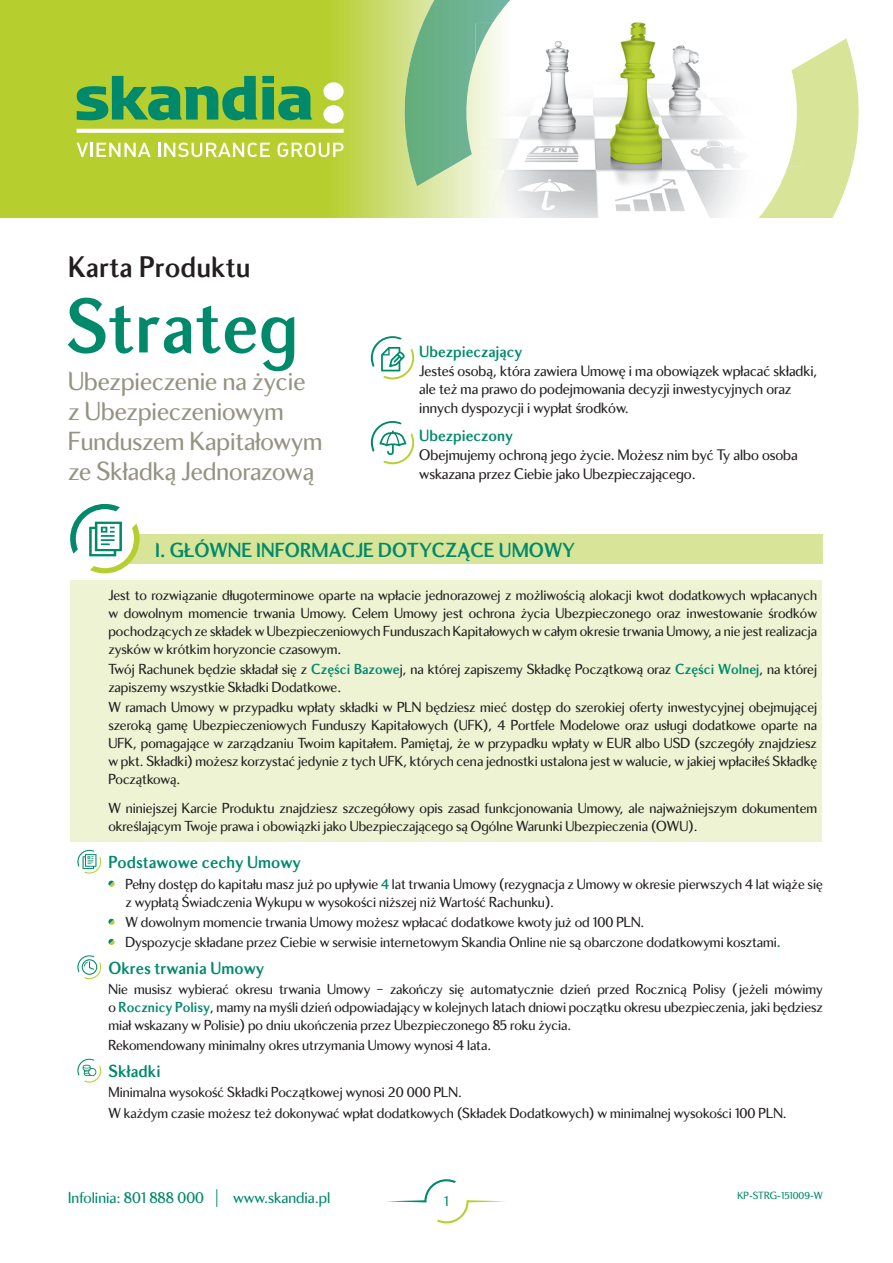
<style>
.page{position:relative;width:893px;height:1263px;background:#fff}
.page>*{position:absolute;margin:0;border:0;box-sizing:border-box;transform-origin:0 0}
.t1{font:700 79.5px "Skandia Display CE";color:#00896b}
.t2{font:700 30.75px "Skandia Display CE";color:#231f20}
.t3{font:27px/30px "Skandia Display CE";color:#959384}
.t4{font:700 21px "Skandia Display CE";color:#00896b}
.t5{font:700 18px "Skandia Display CE";color:#00896b}
.t6{font:700 16.8px "Skandia Display CE";color:#00896b}
.t7{font:16.5px "Skandia Display CE";color:#00896b}
.t8{font:15.75px/18.9px "Skandia Display CE";color:#231f20}
.t9{font:15px/18px "Skandia Display CE";color:#231f20}
.t10{font:15px "Skandia Display CE";color:#00896b}
.t11{font:10.8px "Skandia Display CE";color:#00896b}
.s1{font-weight:700;color:#00896b}
</style>
<div class="page">
<svg style="left:387px;top:1179px;width:119px;height:44px"></svg>
<img style="left:0;top:0;width:643px;height:218px">
<img style="left:476px;top:23px;width:264px;height:195px">
<img style="left:400px;top:0;width:110px;height:186px">
<img style="left:476px;top:23px;width:17px;height:35px">
<img style="left:802px;top:38px;width:57px;height:180px">
<img style="left:787px;top:64px;width:15px;height:103px">
<img style="left:759px;top:167px;width:43px;height:51px">
<svg style="left:77px;top:76px;width:235px;height:44px;background:#53a94f"></svg>
<svg style="left:323px;top:82px;width:21px;height:41px"></svg>
<svg style="left:77px;top:129px;width:267px;height:4px"></svg>
<svg style="left:77px;top:143px;width:11px;height:14px"></svg>
<hr style="left:90px;top:143px;width:3px;height:14px;background:#fff">
<svg style="left:97px;top:143px;width:54px;height:14px"></svg>
<svg style="left:158px;top:143px;width:112px;height:14px"></svg>
<svg style="left:277px;top:143px;width:67px;height:14px"></svg>
<div style="left:91px;top:534px;width:732px;height:30px;background:#d8e497"></div>
<svg style="left:70px;top:504px;width:70px;height:69px"></svg>
<div style="left:70px;top:580px;width:751px;height:261px;background:#edf3d3"></div>
<svg style="left:77px;top:850px;width:24px;height:24px"></svg>
<svg style="left:108px;top:881px;width:7px;height:6px"></svg>
<svg style="left:108px;top:919px;width:7px;height:6px"></svg>
<svg style="left:108px;top:939px;width:7px;height:6px"></svg>
<svg style="left:77px;top:955px;width:24px;height:24px"></svg>
<svg style="left:77px;top:1059px;width:24px;height:23px"></svg>
<svg style="left:371px;top:336px;width:43px;height:43px"></svg>
<svg style="left:371px;top:421px;width:43px;height:43px"></svg>
<h2 class="t2" style="left:68px;top:256px;width:184px">Karta Produktu</h2>
<h1 class="t1" style="left:66px;top:298px;width:234px">Strateg</h1>
<h3 class="t3" style="left:68px;top:369px;width:256px">Ubezpieczenie na życie z Ubezpieczeniowym<br>Funduszem Kapitałowym ze Składką Jednorazową</h3>
<p class="t6" style="left:419px;top:345px;width:105px">Ubezpieczający</p>
<p class="t8" style="left:419px;top:362px;width:400px">Jesteś osobą, która zawiera Umowę i ma obowiązek wpłacać składki, ale też ma prawo do podejmowania decyzji inwestycyjnych oraz innych dyspozycji i wypłat środków.</p>
<p class="t6" style="left:419px;top:430px;width:95px">Ubezpieczony</p>
<p class="t8" style="left:419px;top:447px;width:380px">Obejmujemy ochroną jego życie. Możesz nim być Ty albo osoba wskazana przez Ciebie jako Ubezpieczającego.</p>
<h3 class="t4" style="left:155px;top:542px;width:421px">I. GŁÓWNE INFORMACJE DOTYCZĄCE UMOWY</h3>
<p class="t9" style="left:108px;top:587px;width:710px;text-align:justify">Jest to rozwiązanie długoterminowe oparte na wpłacie jednorazowej z możliwością alokacji kwot dodatkowych wpłacanych w dowolnym momencie trwania Umowy. Celem Umowy jest ochrona życia Ubezpieczonego oraz inwestowanie środków pochodzących ze składek w Ubezpieczeniowych Funduszach Kapitałowych w całym okresie trwania Umowy, a nie jest realizacja zysków w krótkim horyzoncie czasowym.</p>
<p class="t9" style="left:108px;top:661px;width:710px">Twój Rachunek będzie składał się z <span class="s1">Części Bazowe</span>j, na której zapiszemy Składkę Początkową oraz <span class="s1">Części Wolnej</span>, na której zapiszemy wszystkie Składki Dodatkowe.</p>
<p class="t9" style="left:108px;top:699px;width:710px;text-align:justify">W ramach Umowy w przypadku wpłaty składki w PLN będziesz mieć dostęp do szerokiej oferty inwestycyjnej obejmującej szeroką gamę Ubezpieczeniowych Funduszy Kapitałowych (UFK), 4 Portfele Modelowe oraz usługi dodatkowe oparte na UFK, pomagające w zarządzaniu Twoim kapitałem. Pamiętaj, że w przypadku wpłaty w EUR albo USD (szczegóły znajdziesz w pkt. Składki) możesz korzystać jedynie z tych UFK, których cena jednostki ustalona jest w walucie, w jakiej wpłaciłeś Składkę Początkową.</p>
<p class="t9" style="left:108px;top:800px;width:710px">W niniejszej Karcie Produktu znajdziesz szczegółowy opis zasad funkcjonowania Umowy, ale najważniejszym dokumentem określającym Twoje prawa i obowiązki jako Ubezpieczającego są Ogólne Warunki Ubezpieczenia (OWU).</p>
<p class="t5" style="left:108px;top:856px;width:194px">Podstawowe cechy Umowy</p>
<p class="t9" style="left:125px;top:876px;width:699px">Pełny dostęp do kapitału masz już po upływie <span class="s1">4</span> lat trwania Umowy (rezygnacja z Umowy w okresie pierwszych 4 lat wiąże się z wypłatą Świadczenia Wykupu w wysokości niższej niż Wartość Rachunku).</p>
<p class="t9" style="left:125px;top:913px;width:657px;line-height:20.1px">W dowolnym momencie trwania Umowy możesz wpłacać dodatkowe kwoty już od 100 PLN.<br>Dyspozycje składane przez Ciebie w serwisie internetowym Skandia Online nie są obarczone dodatkowymi kosztami<span class="s1">.</span></p>
<p class="t5" style="left:108px;top:961px;width:157px">Okres trwania Umowy</p>
<p class="t9" style="left:108px;top:981px;width:716px;text-align:justify">Nie musisz wybierać okresu trwania Umowy – zakończy się automatycznie dzień przed Rocznicą Polisy ( jeżeli mówimy o <span class="s1">Rocznicy Polisy</span>, mamy na myśli dzień odpowiadający w kolejnych latach dniowi początku okresu ubezpieczenia, jaki będziesz miał wskazany w Polisie) po dniu ukończenia przez Ubezpieczonego 85 roku życia.</p>
<p class="t9" style="left:108px;top:1038px;width:384px">Rekomendowany minimalny okres utrzymania Umowy wynosi 4 lata.</p>
<p class="t5" style="left:108px;top:1065px;width:54px">Składki</p>
<p class="t9" style="left:108px;top:1084px;width:680px;line-height:20.1px">Minimalna wysokość Składki Początkowej wynosi 20 000 PLN.<br>W każdym czasie możesz też dokonywać wpłat dodatkowych (Składek Dodatkowych) w minimalnej wysokości 100 PLN.</p>
<p class="t7" style="left:68px;top:1191px;width:264px">Infolinia: 801 888 000 | www.skandia.pl</p>
<p class="t10" style="left:444px;top:1195px;width:6px">1</p>
<p class="t11" style="left:737px;top:1191px;width:87px">KP-STRG-151009-W</p>
</div>
